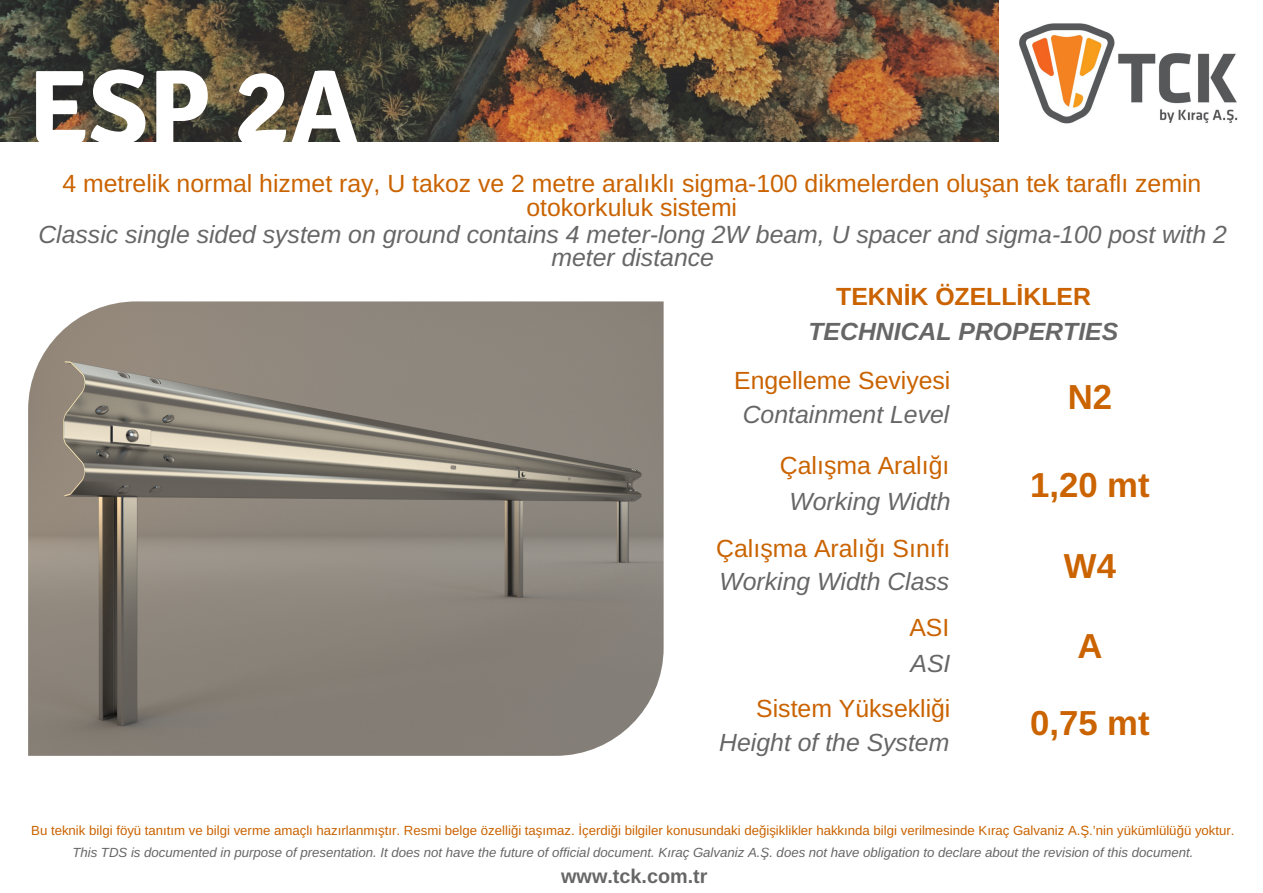
<style>
.page{position:relative;width:1263px;height:893px;background:#fff}
.page>*{position:absolute;margin:0;border:0;box-sizing:border-box;transform-origin:0 0}
.t1{font:700 106.35px "Signika";color:#fff}
.t2{font:700 34.8px "Arimo";color:#ca6300}
.t3{font:24.75px/23.5px "Arimo";color:#ca6300;text-align:center}
.t4{font:italic 24.75px/23.5px "Arimo";color:#666;text-align:center}
.t5{font:italic 700 24.75px "Arimo";color:#666}
.t6{font:700 24.75px "Arimo";color:#ca6300}
.t7{font:700 19.8px "Arimo";color:#666}
.t8{font:13.2px/21.3px "Arimo";color:#ca6300;text-align:center}
.s1{font-family:"Liberation Sans"}
.s2{font-style:italic;color:#666}
.s3{font-family:"Liberation Sans";font-style:italic;color:#666}
</style>
<div class="page">
<img style="left:0;top:0;width:999px;height:142px">
<img style="left:28px;top:301px;width:636px;height:455px">
<img style="left:1019px;top:23px;width:219px;height:101px">
<h1 class="t1" style="left:28px;top:44px;width:332px">ESP 2A</h1>
<h3 class="t3" style="left:62px;top:172px;width:1140px">4 metrelik normal hizmet ray, U takoz ve 2 metre aralıklı sigma-100 dikmelerden olu<span class="s1">ş</span>an tek taraflı zemin otokorkuluk sistemi</h3>
<h3 class="t4" style="left:38px;top:222px;width:1190px">Classic single sided system on ground contains 4 meter-long 2W beam, U spacer and sigma-100 post with 2 meter distance</h3>
<h3 class="t6" style="left:836px;top:282px;width:256px">TEKN<span class="s1">İ</span>K ÖZELL<span class="s1">İ</span>KLER</h3>
<h3 class="t5" style="left:808px;top:317px;width:311px">TECHNICAL PROPERTIES</h3>
<h3 class="t3" style="left:734px;top:369px;width:218px">Engelleme Seviyesi</h3>
<h3 class="t4" style="left:743px;top:402px;width:208px">Containment Level</h3>
<h3 class="t3" style="left:780px;top:454px;width:171px">Çalı<span class="s1">ş</span>ma Aralı<span class="s1">ğ</span>ı</h3>
<h3 class="t4" style="left:789px;top:490px;width:163px">Working Width</h3>
<h3 class="t3" style="left:716px;top:536px;width:236px">Çalı<span class="s1">ş</span>ma Aralı<span class="s1">ğ</span>ı Sınıfı</h3>
<h3 class="t4" style="left:719px;top:570px;width:231px">Working Width Class</h3>
<h3 class="t3" style="left:909px;top:616px;width:41px">ASI</h3>
<h3 class="t4" style="left:910px;top:652px;width:41px">ASI</h3>
<h3 class="t3" style="left:756px;top:697px;width:196px">Sistem Yüksekli<span class="s1">ğ</span>i</h3>
<h3 class="t4" style="left:719px;top:731px;width:232px">Height of the System</h3>
<h2 class="t2" style="left:1068px;top:378px;width:46px">N2</h2>
<h2 class="t2" style="left:1030px;top:465px;width:121px">1,20 mt</h2>
<h2 class="t2" style="left:1064px;top:546px;width:54px">W4</h2>
<h2 class="t2" style="left:1077px;top:626px;width:27px">A</h2>
<h2 class="t2" style="left:1030px;top:704px;width:121px">0,75 mt</h2>
<p class="t8" style="left:31px;top:820px;width:1205px">Bu teknik bilgi föyü tanıtım ve bilgi verme amaçlı hazırlanmı<span class="s1">ş</span>tır. Resmi belge özelli<span class="s1">ğ</span>i ta<span class="s1">ş</span>ımaz. <span class="s1">İ</span>çerdi<span class="s1">ğ</span>i bilgiler konusundaki de<span class="s1">ğ</span>i<span class="s1">ş</span>iklikler hakkında bilgi verilmesinde Kıraç Galvaniz A.<span class="s1">Ş</span>.’nin yükümlülü<span class="s1">ğ</span>ü yoktur.<br><span class="s2">This TDS is documented in purpose of presentation. It does not have the future of official document. Kıraç Galvaniz A.</span><span class="s3">Ş</span><span class="s2">. does not have obligation to declare about the revision of this document.</span></p>
<h3 class="t7" style="left:561px;top:865px;width:148px">www.tck.com.tr</h3>
</div>
